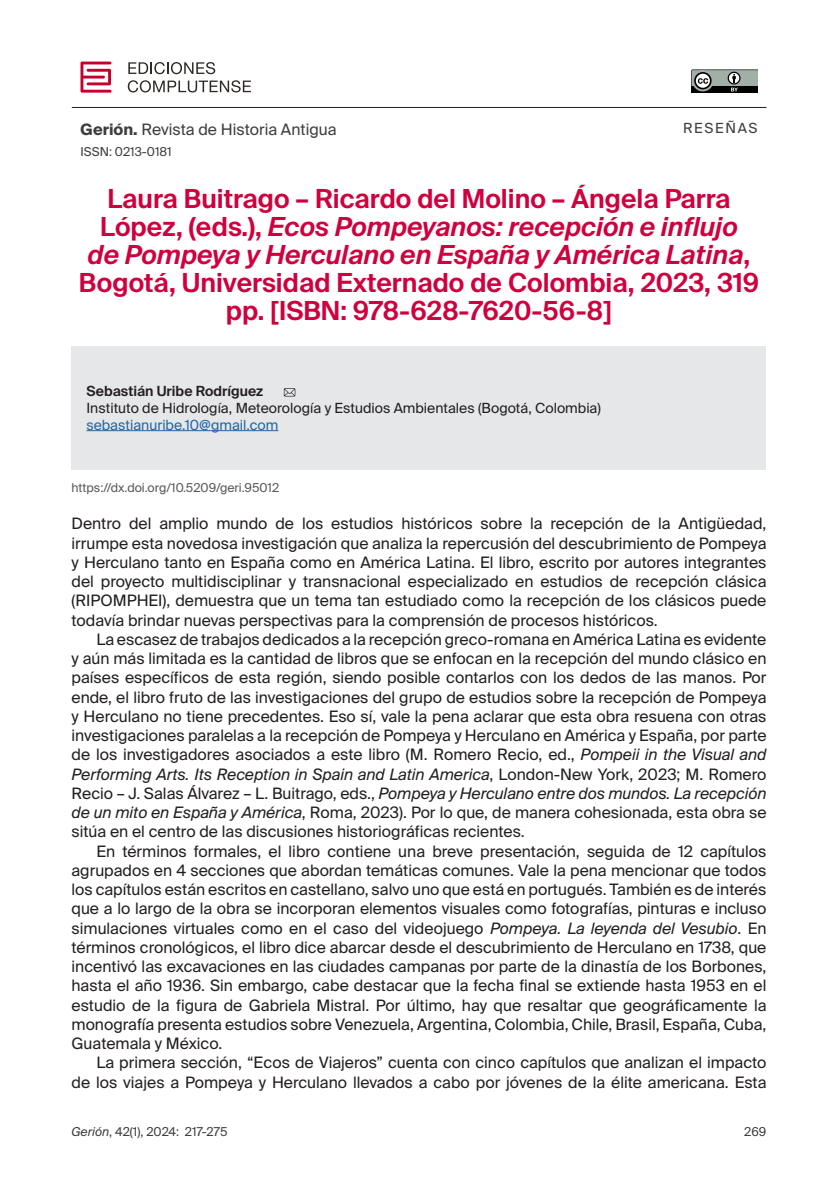
<style>
.page{position:relative;width:838px;height:1185px;background:#fff}
.page>*{position:absolute;margin:0;border:0;box-sizing:border-box;transform-origin:0 0}
._000-Título_original_ES{font:600 26.25px/28px "Suisse Intl";color:#cf003d;text-align:center}
._000-TXT_GENERAL{font:15.75px/19.2px "Suisse Intl";color:#231f20;text-align:justify}
._000-PRIMER_PARRAFO{font:15.75px/19.2px "Suisse Intl";color:#231f20;text-align:justify}
.t1{font:15.75px "Suisse Intl";color:#3e3e3f}
._000-CARGO{font:14px "Suisse Intl";color:#231f20}
._000-CARGO-2{font:14px "Suisse Intl";color:#2266a4}
._000-Autor{font:600 14px "Suisse Intl";color:#231f20}
.t2{font:14px "Suisse Intl";letter-spacing:.12em;color:#3e3e3f}
.t3{font:12.25px "Suisse Intl";color:#3e3e3f}
._000-FECHAS{font:12.25px "Suisse Intl";color:#57585a}
.s1{font-weight:700}
.s2{font-style:italic}
</style>
<div class="page">
<hr style="left:72px;top:107px;width:694px;height:1px;background:#231f20">
<svg style="left:691px;top:69px;width:66px;height:23px;background:#767d79"></svg>
<svg style="left:80px;top:62px;width:31px;height:30px"></svg>
<svg style="left:128px;top:62px;width:87px;height:12px"></svg>
<svg style="left:128px;top:80px;width:123px;height:12px"></svg>
<div style="left:71px;top:346px;width:695px;height:123px;background:#e6e7e9"></div>
<hr style="left:86px;top:430px;width:192px;height:1px;background:#2266a4">
<svg style="left:284px;top:388px;width:11px;height:8px"></svg>
<p class="t1" style="left:81px;top:120px;width:257px"><span class="s1">Gerión.</span> Revista de Historia Antigua</p>
<p class="t3" style="left:81px;top:144px;width:93px">ISSN: 0213-0181</p>
<p class="t2" style="left:683px;top:120px;width:76px">RESEÑAS</p>
<p class="_000-Título_original_ES" style="left:79px;top:185px;width:681px">Laura Buitrago – Ricardo del Molino – Ángela Parra López, (eds.), <span class="s2">Ecos Pompeyanos: recepción e influjo<br>de Pompeya y Herculano en España y América Latina</span>, Bogotá, Universidad Externado de Colombia, 2023, 319 pp. [ISBN: 978-628-7620-56-8]</p>
<p class="_000-Autor" style="left:86px;top:383px;width:178px">Sebastián Uribe Rodríguez</p>
<p class="_000-CARGO" style="left:86px;top:400px;width:516px">Instituto de Hidrología, Meteorología y Estudios Ambientales (Bogotá, Colombia)</p>
<p class="_000-CARGO-2" style="left:86px;top:416px;width:193px">sebastianuribe.10@gmail.com</p>
<p class="_000-FECHAS" style="left:71px;top:481px;width:209px">https://dx.doi.org/10.5209/geri.95012</p>
<p class="_000-PRIMER_PARRAFO" style="left:71px;top:514px;width:696px">Dentro del amplio mundo de los estudios históricos sobre la recepción de la Antigüedad, irrumpe esta novedosa investigación que analiza la repercusión del descubrimiento de Pompeya y Herculano tanto en España como en América Latina. El libro, escrito por autores integrantes del proyecto multidisciplinar y transnacional especializado en estudios de recepción clásica (RIPOMPHEI), demuestra que un tema tan estudiado como la recepción de los clásicos puede todavía brindar nuevas perspectivas para la comprensión de procesos históricos.</p>
<p class="_000-TXT_GENERAL" style="left:71px;top:630px;width:696px;text-indent:25px">La escasez de trabajos dedicados a la recepción greco-romana en América Latina es evidente y aún más limitada es la cantidad de libros que se enfocan en la recepción del mundo clásico en países específicos de esta región, siendo posible contarlos con los dedos de las manos. Por ende, el libro fruto de las investigaciones del grupo de estudios sobre la recepción de Pompeya y Herculano no tiene precedentes. Eso sí, vale la pena aclarar que esta obra resuena con otras investigaciones paralelas a la recepción de Pompeya y Herculano en América y España, por parte de los investigadores asociados a este libro (M. Romero Recio, ed., <span class="s2">Pompeii in the Visual and Performing Arts. Its Reception in Spain and Latin America</span>, London-New York, 2023; M. Romero Recio – J. Salas Álvarez – L. Buitrago, eds., <span class="s2">Pompeya y Herculano entre dos mundos. La recepción de un mito en España y América</span>, Roma, 2023). Por lo que, de manera cohesionada, esta obra se sitúa en el centro de las discusiones historiográficas recientes.</p>
<p class="_000-TXT_GENERAL" style="left:71px;top:841px;width:696px;text-indent:25px">En términos formales, el libro contiene una breve presentación, seguida de 12 capítulos agrupados en 4 secciones que abordan temáticas comunes. Vale la pena mencionar que todos los capítulos están escritos en castellano, salvo uno que está en portugués. También es de interés que a lo largo de la obra se incorporan elementos visuales como fotografías, pinturas e incluso simulaciones virtuales como en el caso del videojuego <span class="s2">Pompeya. La leyenda del Vesubio</span>. En términos cronológicos, el libro dice abarcar desde el descubrimiento de Herculano en 1738, que incentivó las excavaciones en las ciudades campanas por parte de la dinastía de los Borbones, hasta el año 1936. Sin embargo, cabe destacar que la fecha final se extiende hasta 1953 en el estudio de la figura de Gabriela Mistral. Por último, hay que resaltar que geográficamente la monografía presenta estudios sobre Venezuela, Argentina, Colombia, Chile, Brasil, España, Cuba, Guatemala y México.</p>
<p class="_000-TXT_GENERAL" style="left:71px;top:1053px;width:696px;text-align:right">La primera sección, “Ecos de Viajeros” cuenta con cinco capítulos que analizan el impacto<br>de los viajes a Pompeya y Herculano llevados a cabo por jóvenes de la élite americana. Esta</p>
<p class="t3" style="left:71px;top:1124px;width:157px"><span class="s2">Gerión</span>, 42(1), 2024: 217-275</p>
<p class="t3" style="left:744px;top:1124px;width:24px">269</p>
</div>
